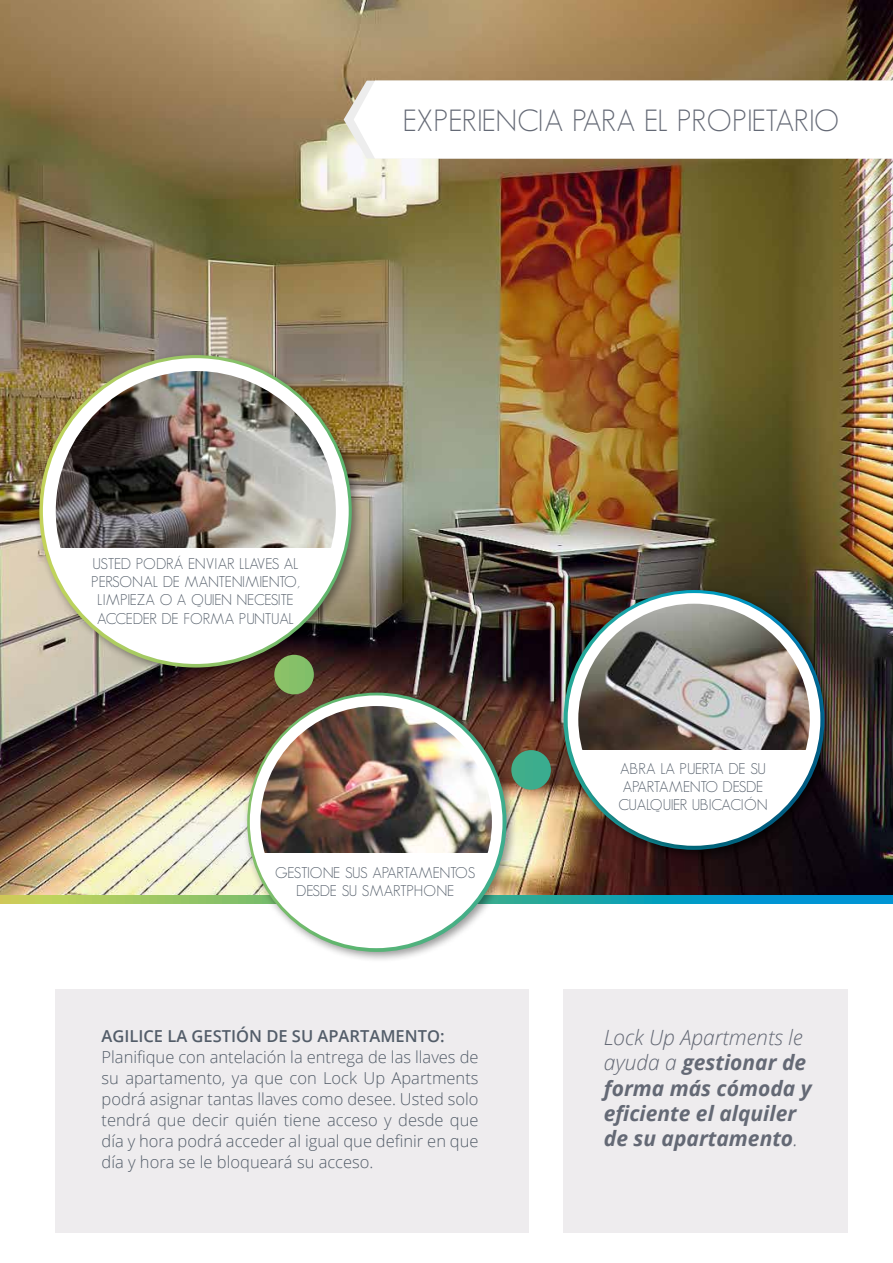
<style>
.page{position:relative;width:893px;height:1263px;background:#fff}
.page>*{position:absolute;margin:0;border:0;box-sizing:border-box;transform-origin:0 0}
.t1{font:300 30px "Geosans";letter-spacing:-.01em;color:#646975}
.t2{font:italic 700 21px/25.2px "Open Sans";color:#646975}
.t3{font:300 16.5px/21px "Open Sans";color:#535d69;text-align:justify}
.t4{font:600 16.5px "Open Sans";color:#535d69}
.t5{font:300 15.15px/18.1px "Geosans";letter-spacing:-.025em;color:#535d69;text-align:center}
.s1{font-weight:300}
</style>
<div class="page">
<svg style="left:0;top:895px;width:893px;height:8px;background:#48ae9b"></svg>
<img style="left:0;top:0;width:893px;height:895px">
<svg style="left:344px;top:81px;width:549px;height:77px"></svg>
<div style="left:558px;top:585px;width:277px;height:276px;background:#000;opacity:.4"></div>
<div style="left:55px;top:990px;width:473px;height:243px;background:#eeecee"></div>
<div style="left:563px;top:990px;width:284px;height:243px;background:#eeecee"></div>
<div style="left:565px;top:591px;width:269px;height:269px;background:#000;opacity:.4"></div>
<img style="left:573px;top:598px;width:242px;height:153px">
<div style="left:568px;top:593px;width:252px;height:253px;border:11px solid #fff;border-radius:50%"></div>
<svg style="left:572px;top:751px;width:243px;height:88px"></svg>
<div style="left:34px;top:350px;width:329px;height:329px;background:#000;opacity:.4"></div>
<img style="left:49px;top:365px;width:293px;height:183px">
<div style="left:43px;top:358px;width:306px;height:306px;border:13px solid #fff;border-radius:50%"></div>
<svg style="left:49px;top:548px;width:293px;height:107px"></svg>
<div style="left:242px;top:687px;width:275px;height:276px;background:#000;opacity:.4"></div>
<img style="left:255px;top:701px;width:242px;height:152px">
<div style="left:250px;top:695px;width:252px;height:253px;border:11px solid #fff;border-radius:50%"></div>
<div style="left:255px;top:853px;width:242px;height:89px;background:#fff"></div>
<div style="left:274px;top:655px;width:40px;height:39px;background:#86c068;border-radius:20px"></div>
<div style="left:511px;top:750px;width:40px;height:40px;background:#3ead8c;border-radius:20px"></div>
<h1 class="t1" style="left:403px;top:104px;width:438px">EXPERIENCIA PARA EL PROPIETARIO</h1>
<p class="t5" style="left:91px;top:554px;width:210px">USTED PODRÁ ENVIAR LLAVES AL<br>PERSONAL DE MANTENIMIENTO,<br>LIMPIEZA O A QUIEN NECESITE<br>ACCEDER DE FORMA PUNTUAL</p>
<p class="t5" style="left:618px;top:759px;width:151px;text-align:left">ABRA LA PUERTA DE SU<br>APARTAMENTO DESDE<br>CUALQUIER UBICACIÓN</p>
<p class="t5" style="left:275px;top:864px;width:202px">GESTIONE SUS APARTAMENTOS<br>DESDE SU SMARTPHONE</p>
<p class="t4" style="left:102px;top:1024px;width:345px">AGILICE LA GESTIÓN DE SU APARTAMENTO:</p>
<p class="t3" style="left:102px;top:1046px;width:379px">Planifique con antelación la entrega de las llaves de su apartamento, ya que con Lock Up Apartments podrá asignar tantas llaves como desee. Usted solo tendrá que decir quién tiene acceso y desde que día y hora podrá acceder al igual que definir en que día y hora se le bloqueará su acceso.</p>
<p class="t2" style="left:604px;top:1024px;width:209px"><span class="s1">Lock Up Apartments le ayuda a</span> gestionar de forma más cómoda y eficiente el alquiler de su apartamento<span class="s1">.</span></p>
</div>
